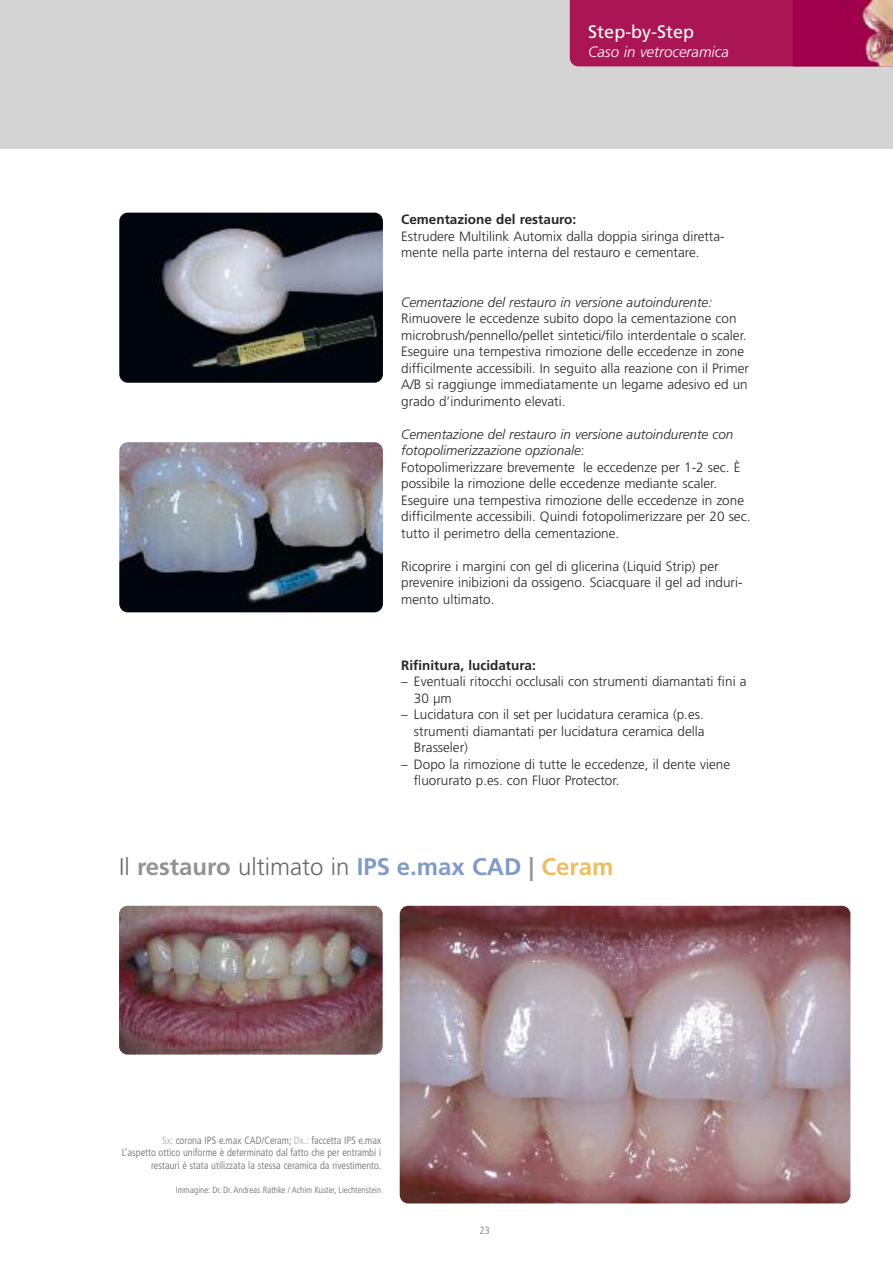
<style>
.page{position:relative;width:893px;height:1263px;background:#fff}
.page>*{position:absolute;margin:0;border:0;box-sizing:border-box;transform-origin:0 0}
.t1{font:300 24px "Frutiger";color:#686768}
.t2{font:18px "Frutiger";color:#fff}
.t3{font:italic 300 15px "Frutiger";color:#fff}
.t4{font:300 13.5px/16.5px "Frutiger";color:#272627}
.t5{font:italic 300 13.5px "Frutiger";color:#272627}
.t6{font:700 13.5px "Frutiger";color:#272627}
.t7{font:300 condensed 10.5px/12.6px "Frutiger";color:#686768;text-align:right}
.t8{font:condensed 10.5px "Frutiger";color:#939393}
.t9{font:300 condensed 9px "Frutiger";color:#686768}
.s1{font-style:italic}
.s2{font-weight:700;color:#939393}
.s3{font-weight:700;color:#819bc6}
.s4{font-weight:700;color:#edbd61}
.s5{color:#a9a8a9}
</style>
<div class="page">
<div style="left:0;top:0;width:893px;height:148px;background:#d4d4d4"></div>
<img style="left:119px;top:213px;width:264px;height:170px;border-radius:9px">
<img style="left:119px;top:442px;width:264px;height:170px;border-radius:9px">
<div style="left:570px;top:0;width:323px;height:66px;background:#a91653"></div>
<img style="left:793px;top:1px;width:100px;height:65px">
<img style="left:400px;top:906px;width:450px;height:297px;border-radius:9px">
<img style="left:119px;top:906px;width:264px;height:148px;border-radius:9px">
<h2 class="t2" style="left:588px;top:24px;width:107px">Step-by-Step</h2>
<p class="t3" style="left:588px;top:46px;width:142px">Caso in vetroceramica</p>
<p class="t6" style="left:401px;top:214px;width:177px">Cementazione del restauro:</p>
<p class="t4" style="left:401px;top:229px;width:325px">Estrudere Multilink Automix dalla doppia siringa diretta&shy;mente nella parte interna del restauro e cementare.</p>
<p class="t5" style="left:401px;top:297px;width:312px">Cementazione del restauro in versione autoindurente:</p>
<p class="t4" style="left:401px;top:311px;width:349px">Rimuovere le eccedenze subito dopo la cementazione con microbrush/pennello/pellet sintetici/filo interdentale o scaler.<br>Eseguire una tempestiva rimozione delle eccedenze in zone difficilmente accessibili. In seguito alla reazione con il Primer A/B si raggiunge immediatamente un legame adesivo ed un grado d’indurimento elevati.</p>
<p class="t4" style="left:401px;top:427px;width:351px"><span class="s1">Cementazione del restauro in versione autoindurente con fotopolimerizzazione opzionale</span>:<br>Fotopolimerizzare brevemente le eccedenze per 1-2 sec. È possibile la rimozione delle eccedenze mediante scaler.<br>Eseguire una tempestiva rimozione delle eccedenze in zone difficilmente accessibili. Quindi fotopolimerizzare per 20 sec. tutto il perimetro della cementazione.</p>
<p class="t4" style="left:401px;top:559px;width:343px">Ricoprire i margini con gel di glicerina (Liquid Strip) per prevenire inibizioni da ossigeno. Sciacquare il gel ad induri&shy;mento ultimato.</p>
<p class="t6" style="left:401px;top:660px;width:136px">Rifinitura, lucidatura:</p>
<p class="t4" style="left:414px;top:674px;width:334px;text-indent:-13px">– Eventuali ritocchi occlusali con strumenti diamantati fini a<br>30 µm</p>
<p class="t4" style="left:414px;top:707px;width:292px;text-align:justify;text-indent:-13px">– Lucidatura con il set per lucidatura ceramica (p.es. strumenti diamantati per lucidatura ceramica della Brasseler)</p>
<p class="t4" style="left:414px;top:757px;width:318px;text-indent:-13px">– Dopo la rimozione di tutte le eccedenze, il dente viene fluorurato p.es. con Fluor Protector.</p>
<h1 class="t1" style="left:119px;top:856px;width:496px">Il <span class="s2">restauro</span> ultimato in <span class="s3">IPS e.max CAD</span> <span class="s2">|</span> <span class="s4">Ceram</span></h1>
<p class="t7" style="left:122px;top:1134px;width:261px"><span class="s5">Sx:</span> corona IPS e.max CAD/Ceram; <span class="s5">Dx.:</span> faccetta IPS e.max<br>L’aspetto ottico uniforme è determinato dal fatto che per entrambi i restauri è stata utilizzata la stessa ceramica da rivestimento.</p>
<p class="t9" style="left:176px;top:1186px;width:207px">Immagine: Dr. Dr. Andreas Rathke / Achim Kuster, Liechtenstein</p>
<p class="t8" style="left:480px;top:1226px;width:12px">23</p>
</div>
